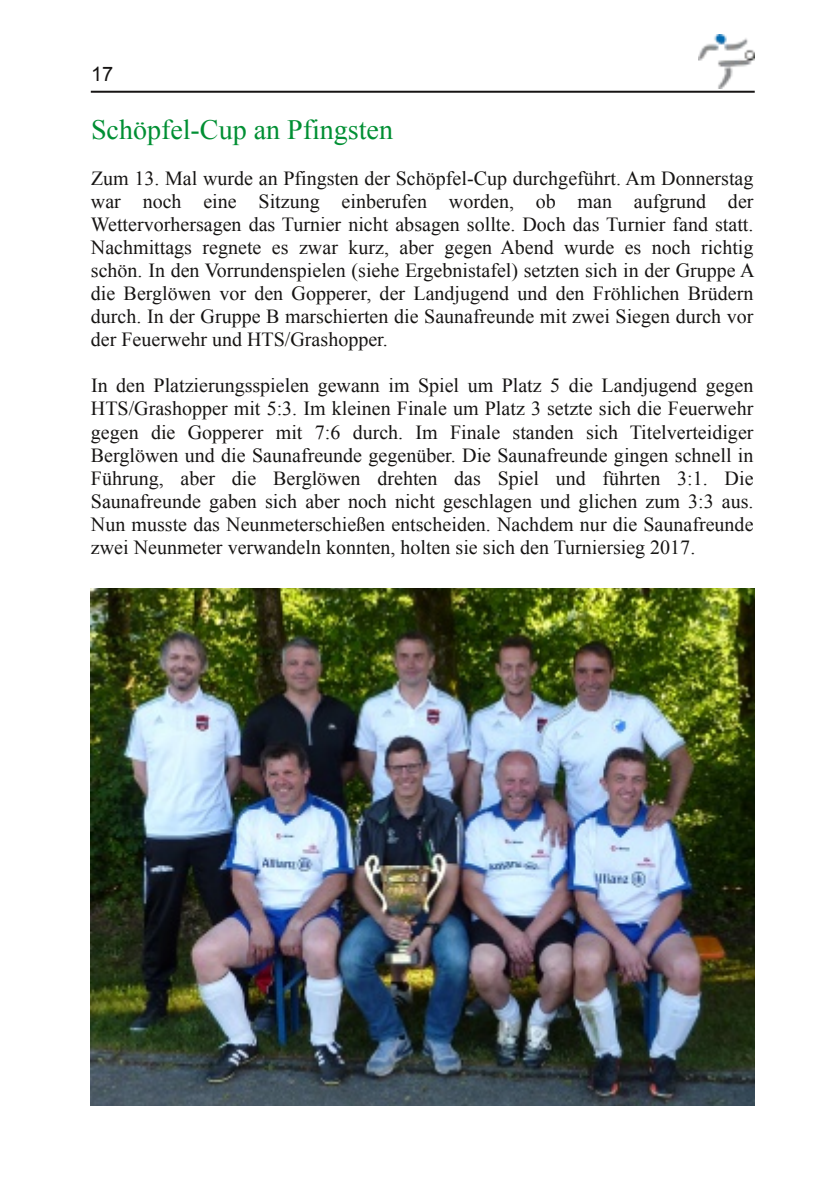
<style>
.page{position:relative;width:840px;height:1191px;background:#fff}
.page>*{position:absolute;margin:0;border:0;box-sizing:border-box;transform-origin:0 0}
.t1{font:28px "Times New Roman";color:#008f33}
.t2{font:20px/23px "Times New Roman";color:#161413;text-align:justify}
.t3{font:20px "Arial";color:#161413}
</style>
<div class="page">
<hr style="left:91px;top:91px;width:663px;height:2px;background:#161413">
<img style="left:91px;top:589px;width:663px;height:517px">
<img style="left:698px;top:34px;width:55px;height:54px">
<p class="t3" style="left:91px;top:63px;width:24px">17</p>
<h1 class="t1" style="left:91px;top:114px;width:303px">Schöpfel-Cup an Pfingsten</h1>
<p class="t2" style="left:91px;top:167px;width:665px">Zum 13. Mal wurde an Pfingsten der Schöpfel-Cup durchgeführt. Am Donnerstag war noch eine Sitzung einberufen worden, ob man aufgrund der Wettervorhersagen das Turnier nicht absagen sollte. Doch das Turnier fand statt.<br>Nachmittags regnete es zwar kurz, aber gegen Abend wurde es noch richtig schön. In den Vorrundenspielen (siehe Ergebnistafel) setzten sich in der Gruppe A die Berglöwen vor den Gopperer, der Landjugend und den Fröhlichen Brüdern durch. In der Gruppe B marschierten die Saunafreunde mit zwei Siegen durch vor der Feuerwehr und HTS/Grashopper.</p>
<p class="t2" style="left:91px;top:374px;width:663px">In den Platzierungsspielen gewann im Spiel um Platz 5 die Landjugend gegen HTS/Grashopper mit 5:3. Im kleinen Finale um Platz 3 setzte sich die Feuerwehr gegen die Gopperer mit 7:6 durch. Im Finale standen sich Titelverteidiger Berglöwen und die Saunafreunde gegenüber. Die Saunafreunde gingen schnell in Führung, aber die Berglöwen drehten das Spiel und führten 3:1. Die Saunafreunde gaben sich aber noch nicht geschlagen und glichen zum 3:3 aus.<br>Nun musste das Neunmeterschießen entscheiden. Nachdem nur die Saunafreunde zwei Neunmeter verwandeln konnten, holten sie sich den Turniersieg 2017.</p>
</div>
